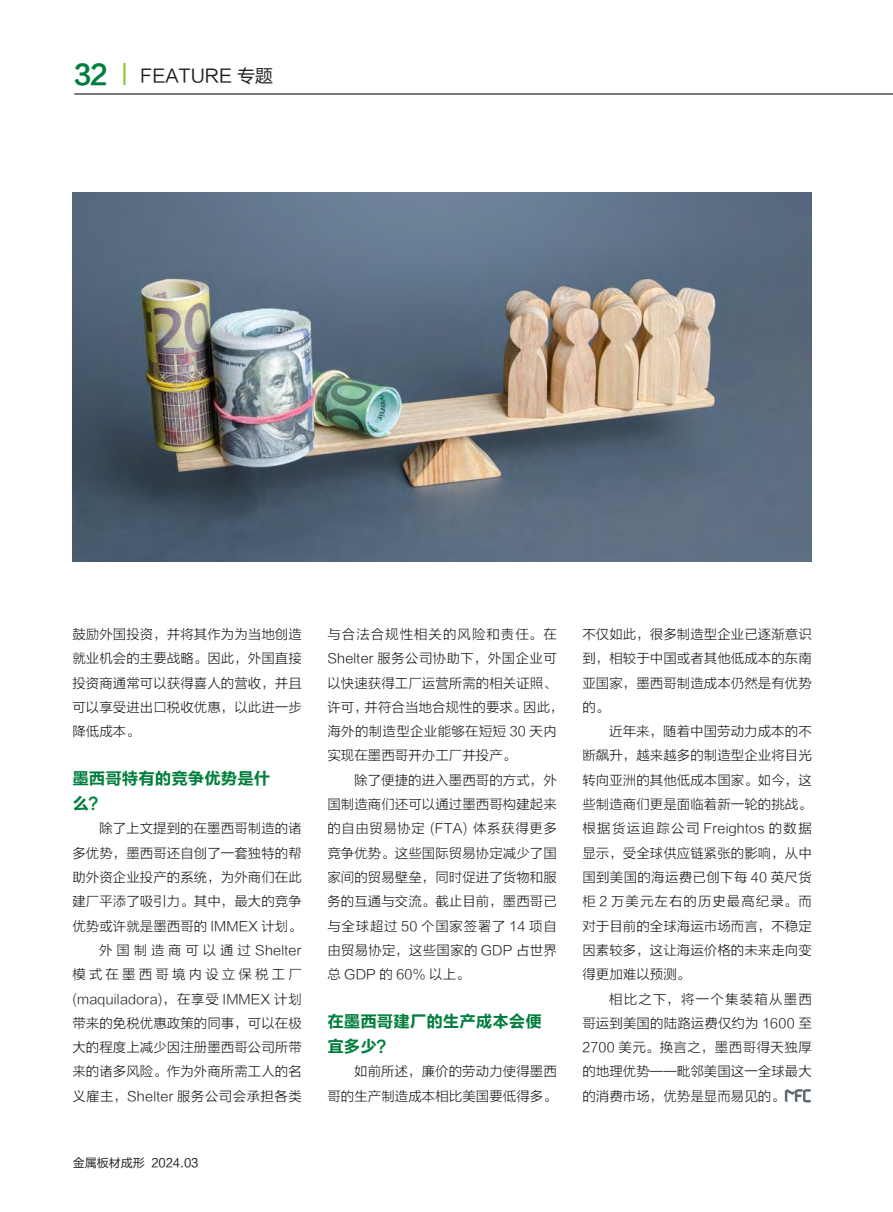
<style>
.page{position:relative;width:893px;height:1212px;background:#fff}
.page>*{position:absolute;margin:0;border:0;box-sizing:border-box;transform-origin:0 0}
.t1{font:18px "FZLTHK GBK1 0";color:#231f20}
.b-一标{font:16.5px/24.3px "FZLTCHJW GB1 0";color:#007e3d}
.mfc内文_细黑{font:13.5px/24.3px "FZLTXHK";color:#231f20;text-align:justify}
.t2{font:12px "FZLTHK GBK1 0";color:#231f20}
.s1{font-family:"FZLTCHJW GB1 0";font-size:27px;color:#007e3d}
</style>
<div class="page">
<hr style="left:74px;top:93px;width:819px;height:2px;background:#231f20">
<hr style="left:123px;top:63px;width:3px;height:22px;background:#92c73d">
<svg style="left:785px;top:1089px;width:26px;height:13px"></svg>
<img style="left:72px;top:193px;width:740px;height:368px">
<h1 class="t1" style="left:74px;top:66px;width:201px"><span class="s1">32</span> FEATURE 专题</h1>
<p class="mfc内文_细黑" style="left:72px;top:622px;width:231px">鼓励外国投资，并将其作为为当地创造就业机会的主要战略。因此，外国直接投资商通常可以获得喜人的营收，并且可以享受进出口税收优惠，以此进一步降低成本。</p>
<p class="b-一标" style="left:72px;top:767px;width:199px">墨西哥特有的竞争优势是什么？</p>
<p class="mfc内文_细黑" style="left:72px;top:817px;width:231px;text-indent:27px">除了上文提到的在墨西哥制造的诸多优势，墨西哥还自创了一套独特的帮助外资企业投产的系统，为外商们在此建厂平添了吸引力。其中，最大的竞争优势或许就是墨西哥的 IMMEX 计划。</p>
<p class="mfc内文_细黑" style="left:72px;top:938px;width:231px;text-indent:27px">外国制造商可以通过Shelter模式在墨西哥境内设立保税工厂(maquiladora)，在享受 IMMEX 计划带来的免税优惠政策的同事，可以在极大的程度上减少因注册墨西哥公司所带来的诸多风险。作为外商所需工人的名义雇主，Shelter 服务公司会承担各类</p>
<p class="t2" style="left:73px;top:1156px;width:127px">金属板材成形 2024.03</p>
<p class="mfc内文_细黑" style="left:327px;top:622px;width:238px;text-align:left">与合法合规性相关的风险和责任。在<br>Shelter 服务公司协助下，外国企业可以快速获得工厂运营所需的相关证照、许可，并符合当地合规性的要求。因此，海外的制造型企业能够在短短 30 天内实现在墨西哥开办工厂并投产。</p>
<p class="mfc内文_细黑" style="left:327px;top:768px;width:231px;text-indent:27px">除了便捷的进入墨西哥的方式，外国制造商们还可以通过墨西哥构建起来的自由贸易协定 (FTA) 体系获得更多竞争优势。这些国际贸易协定减少了国家间的贸易壁垒，同时促进了货物和服务的互通与交流。截止目前，墨西哥已与全球超过 50 个国家签署了 14 项自由贸易协定，这些国家的 GDP 占世界总 GDP 的 60% 以上。</p>
<p class="b-一标" style="left:327px;top:1010px;width:216px">在墨西哥建厂的生产成本会便宜多少？</p>
<p class="mfc内文_细黑" style="left:327px;top:1060px;width:231px;text-align:right">如前所述，廉价的劳动力使得墨西<br>哥的生产制造成本相比美国要低得多。</p>
<p class="mfc内文_细黑" style="left:582px;top:622px;width:231px">不仅如此，很多制造型企业已逐渐意识到，相较于中国或者其他低成本的东南亚国家，墨西哥制造成本仍然是有优势的。</p>
<p class="mfc内文_细黑" style="left:582px;top:719px;width:231px;text-indent:27px">近年来，随着中国劳动力成本的不断飙升，越来越多的制造型企业将目光转向亚洲的其他低成本国家。如今，这些制造商们更是面临着新一轮的挑战。根据货运追踪公司 Freightos 的数据显示，受全球供应链紧张的影响，从中国到美国的海运费已创下每 40 英尺货柜 2 万美元左右的历史最高纪录。而对于目前的全球海运市场而言，不稳定因素较多，这让海运价格的未来走向变得更加难以预测。</p>
<p class="mfc内文_细黑" style="left:582px;top:987px;width:231px;text-indent:27px">相比之下，将一个集装箱从墨西哥运到美国的陆路运费仅约为 1600 至2700 美元。换言之，墨西哥得天独厚的地理优势——毗邻美国这一全球最大的消费市场，优势是显而易见的。</p>
</div>
